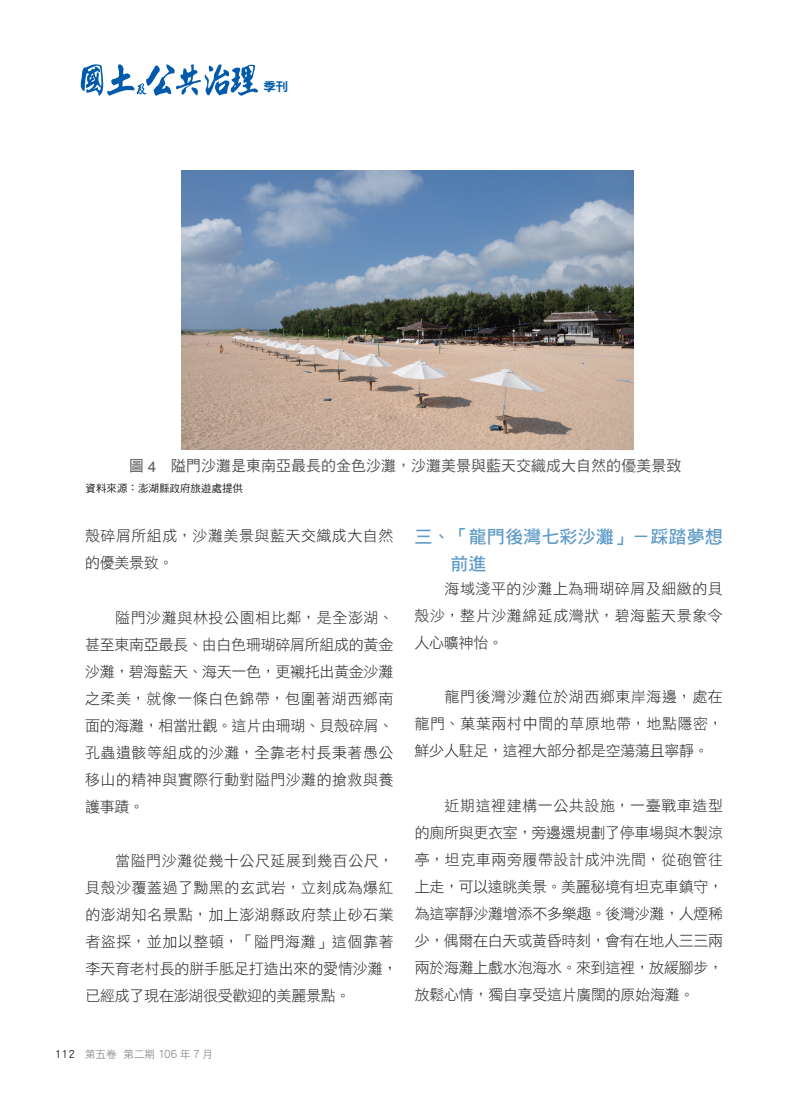
<style>
.page{position:relative;width:808px;height:1106px;background:#fff}
.page>*{position:absolute;margin:0;border:0;box-sizing:border-box;transform-origin:0 0}
.t1{font:18px/27px "DF Hei Std W7";letter-spacing:.01em;color:#619cc8}
.t2{font:15px/27px "DF Hei Std W3";letter-spacing:.03em;color:#231f20;text-align:justify}
.t3{font:15px "DF Hei Std W5";color:#57585a}
.t4{font:12.45px "DF Hei Std W9";color:#015aaa}
.t5{font:10.5px "DF Hei Std W5";color:#231f20}
.t6{font:10.5px "DF Hei Std W3";color:#6c6d70}
.s1{font-family:"Helvetica"}
.s2{font-family:"DF Hei Std W5";font-size:12px;color:#231f20}
.s3{font-size:12px}
</style>
<div class="page">
<img style="left:182px;top:170px;width:452px;height:280px">
<svg style="left:81px;top:64px;width:177px;height:32px"></svg>
<p class="t4" style="left:263px;top:80px;width:26px">季刊</p>
<p class="t3" style="left:129px;top:458px;width:554px">圖 <span class="s1">4</span> 隘門沙灘是東南亞最長的金色沙灘，沙灘美景與藍天交織成大自然的優美景致</p>
<p class="t5" style="left:86px;top:482px;width:159px">資料來源：澎湖縣政府旅遊處提供</p>
<p class="t2" style="left:85px;top:522px;width:310px">殼碎屑所組成，沙灘美景與藍天交織成大自然的優美景致。</p>
<p class="t2" style="left:85px;top:603px;width:310px;text-indent:30px">隘門沙灘與林投公園相比鄰，是全澎湖、甚至東南亞最長、由白色珊瑚碎屑所組成的黃金沙灘，碧海藍天、海天一色，更襯托出黃金沙灘之柔美，就像一條白色錦帶，包圍著湖西鄉南面的海灘，相當壯觀。這片由珊瑚、貝殼碎屑、孔蟲遺骸等組成的沙灘，全靠老村長秉著愚公移山的精神與實際行動對隘門沙灘的搶救與養護事蹟。</p>
<p class="t2" style="left:85px;top:846px;width:314px;text-align:left;text-indent:30px">當隘門沙灘從幾十公尺延展到幾百公尺，貝殼沙覆蓋過了黝黑的玄武岩，立刻成為爆紅的澎湖知名景點，加上澎湖縣政府禁止砂石業者盜採，並加以整頓，「隘門海灘」這個靠著李天育老村長的胼手胝足打造出來的愛情沙灘，已經成了現在澎湖很受歡迎的美麗景點。</p>
<p class="t6" style="left:55px;top:1048px;width:159px"><span class="s2">112</span> 第五卷 第二期 <span class="s3">106</span> 年 <span class="s3">7</span> 月</p>
<p class="t1" style="left:451px;top:522px;width:274px;text-indent:-36px">三、「龍門後灣七彩沙灘」－踩踏夢想前進</p>
<p class="t2" style="left:414px;top:575px;width:310px;text-indent:30px">海域淺平的沙灘上為珊瑚碎屑及細緻的貝殼沙，整片沙灘綿延成灣狀，碧海藍天景象令人心曠神怡。</p>
<p class="t2" style="left:415px;top:683px;width:310px;text-indent:30px">龍門後灣沙灘位於湖西鄉東岸海邊，處在龍門、菓葉兩村中間的草原地帶，地點隱密，鮮少人駐足，這裡大部分都是空蕩蕩且寧靜。</p>
<p class="t2" style="left:415px;top:791px;width:310px;text-indent:30px">近期這裡建構一公共設施，一臺戰車造型的廁所與更衣室，旁邊還規劃了停車場與木製涼亭，坦克車兩旁履帶設計成沖洗間，從砲管往上走，可以遠眺美景。美麗秘境有坦克車鎮守，為這寧靜沙灘增添不多樂趣。後灣沙灘，人煙稀少，偶爾在白天或黃昏時刻，會有在地人三三兩兩於海灘上戲水泡海水。來到這裡，放緩腳步，放鬆心情，獨自享受這片廣闊的原始海灘。</p>
</div>
